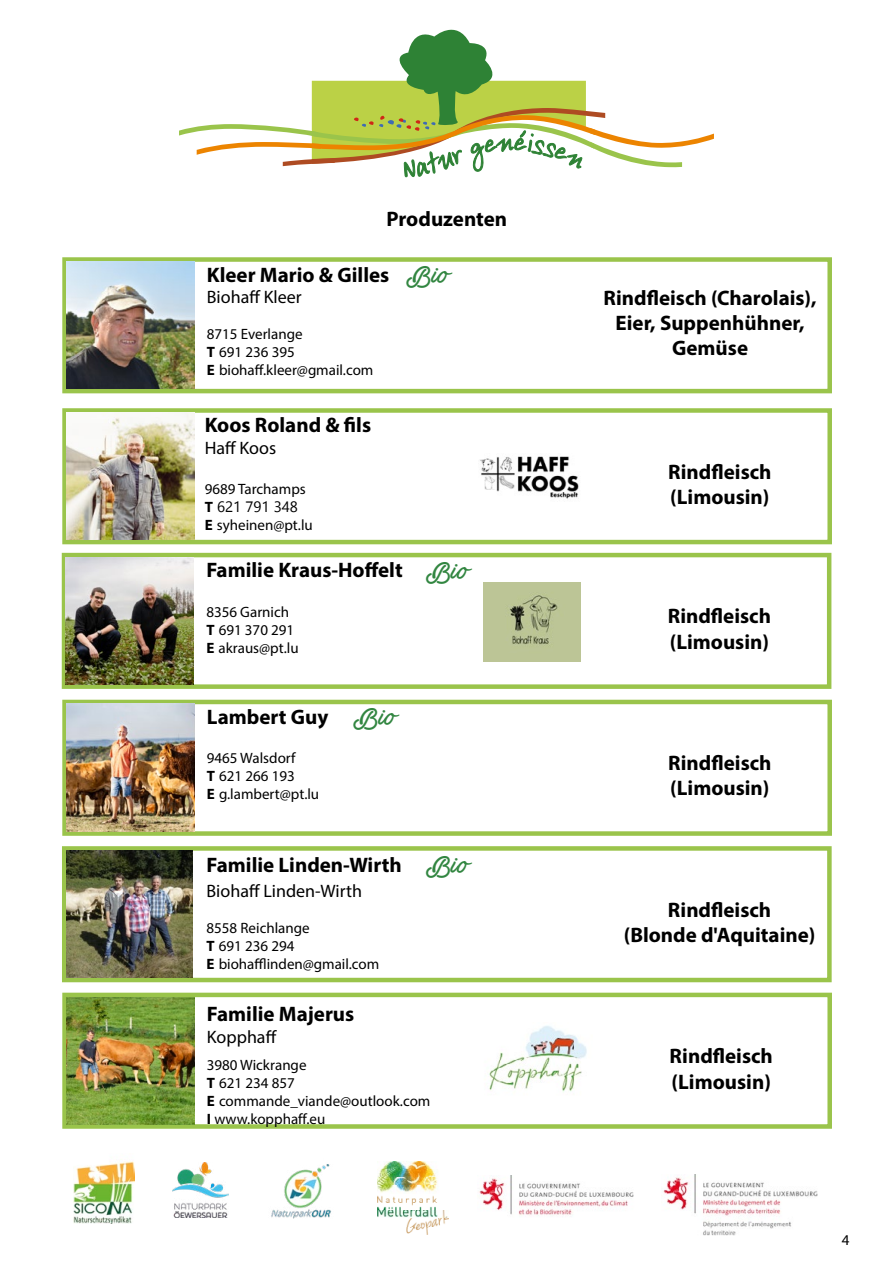
<style>
.page{position:relative;width:893px;height:1263px;background:#fff}
.page>*{position:absolute;margin:0;border:0;box-sizing:border-box;transform-origin:0 0}
.t1{font:27px "Actonia PERSONALUSE";color:#328641}
.t2{font:700 21px/25.2px "Myriad Pro";color:#000}
.t3{font:18px "Myriad Pro";color:#000}
.t4{font:15px/18px "Myriad Pro";color:#000}
.t5{font:700 15px "Myriad Pro";color:#000}
.s1{font-weight:700}
</style>
<div class="page">
<svg style="left:179px;top:29px;width:535px;height:148px"></svg>
<img style="left:73px;top:1161px;width:62px;height:62px">
<img style="left:172px;top:1162px;width:57px;height:55px">
<img style="left:271px;top:1164px;width:60px;height:55px">
<img style="left:378px;top:1161px;width:70px;height:74px">
<div style="left:62px;top:993px;width:770px;height:136px;border:4px solid #9ac44b"></div>
<img style="left:66px;top:997px;width:128px;height:127px">
<img style="left:489px;top:1025px;width:98px;height:67px">
<div style="left:62px;top:846px;width:770px;height:136px;border:4px solid #9ac44b"></div>
<img style="left:67px;top:850px;width:125px;height:128px">
<div style="left:62px;top:700px;width:770px;height:136px;border:4px solid #9ac44b"></div>
<img style="left:67px;top:704px;width:127px;height:127px">
<div style="left:62px;top:553px;width:769px;height:136px;border:4px solid #9ac44b"></div>
<img style="left:66px;top:557px;width:127px;height:127px">
<div style="left:62px;top:408px;width:770px;height:136px;border:4px solid #9ac44b"></div>
<img style="left:67px;top:413px;width:127px;height:127px">
<img style="left:480px;top:456px;width:99px;height:43px">
<img style="left:483px;top:582px;width:97px;height:79px">
<img style="left:663px;top:1175px;width:155px;height:61px">
<img style="left:479px;top:1175px;width:155px;height:41px">
<div style="left:62px;top:257px;width:770px;height:136px;border:4px solid #9ac44b"></div>
<img style="left:67px;top:262px;width:127px;height:127px">
<p class="t2" style="left:386px;top:206px;width:122px">Produzenten</p>
<p class="t2" style="left:207px;top:261px;width:184px">Kleer Mario &amp; Gilles</p>
<p class="t3" style="left:207px;top:286px;width:96px">Biohaff Kleer</p>
<p class="t4" style="left:207px;top:325px;width:168px">8715 Everlange<br><span class="s1">T</span> 691 236 395<br><span class="s1">E</span> biohaff.kleer@gmail.com</p>
<p class="t2" style="left:205px;top:412px;width:168px">Koos Roland &amp; fils</p>
<p class="t3" style="left:205px;top:437px;width:73px">Haff Koos</p>
<p class="t4" style="left:205px;top:479px;width:103px">9689 Tarchamps</p>
<p class="t5" style="left:205px;top:497px;width:10px">T</p>
<p class="t4" style="left:205px;top:515px;width:110px"><span class="s1">E</span> syheinen@pt.lu</p>
<p class="t1" style="left:406px;top:261px;width:44px">Bio</p>
<p class="t2" style="left:603px;top:284px;width:215px;text-align:center">Rindfleisch (Charolais),<br>Eier, Suppenhühner,<br>Gemüse</p>
<p class="t2" style="left:668px;top:458px;width:105px">Rindfleisch (Limousin)</p>
<p class="t1" style="left:426px;top:557px;width:44px">Bio</p>
<p class="t2" style="left:206px;top:557px;width:198px">Familie Kraus-Hoffelt</p>
<p class="t4" style="left:206px;top:603px;width:94px">8356 Garnich<br><span class="s1">T</span> 691 370 291<br><span class="s1">E</span> akraus@pt.lu</p>
<p class="t2" style="left:668px;top:603px;width:105px">Rindfleisch (Limousin)</p>
<p class="t1" style="left:353px;top:703px;width:44px">Bio</p>
<p class="t2" style="left:207px;top:703px;width:123px">Lambert Guy</p>
<p class="t4" style="left:207px;top:749px;width:114px">9465 Walsdorf<br><span class="s1">T</span> 621 266 193<br><span class="s1">E</span> g.lambert@pt.lu</p>
<p class="t2" style="left:668px;top:750px;width:105px">Rindfleisch (Limousin)</p>
<p class="t2" style="left:207px;top:851px;width:197px">Familie Linden-Wirth</p>
<p class="t3" style="left:207px;top:880px;width:157px">Biohaff Linden-Wirth</p>
<p class="t4" style="left:207px;top:919px;width:174px">8558 Reichlange<br><span class="s1">T</span> 691 236 294<br><span class="s1">E</span> biohafflinden@gmail.com</p>
<p class="t1" style="left:426px;top:851px;width:44px">Bio</p>
<p class="t2" style="left:624px;top:897px;width:193px;text-align:center">Rindfleisch<br>(Blonde d'Aquitaine)</p>
<p class="t2" style="left:207px;top:1000px;width:149px">Familie Majerus</p>
<p class="t3" style="left:207px;top:1025px;width:71px">Kopphaff</p>
<p class="t4" style="left:207px;top:1055px;width:225px">3980 Wickrange<br><span class="s1">T</span> 621 234 857<br><span class="s1">E</span> commande_viande@outlook.com<br><span class="s1">I</span> www.kopphaff.eu</p>
<p class="t2" style="left:670px;top:1043px;width:105px">Rindfleisch (Limousin)</p>
<p class="t4" style="left:842px;top:1230px;width:9px">4</p>
</div>
